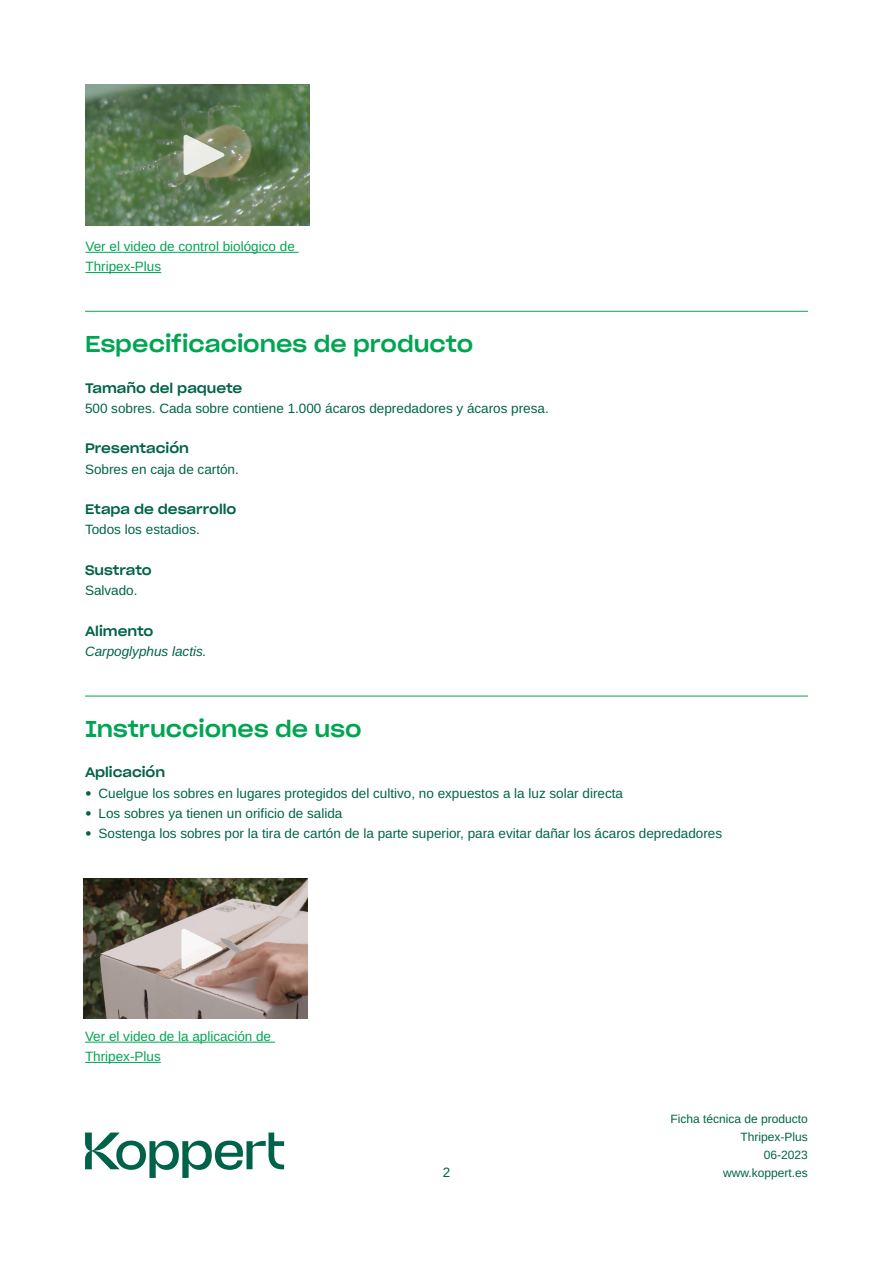
<style>
.page{position:relative;width:893px;height:1263px;background:#fff}
.page>*{position:absolute;margin:0;border:0;box-sizing:border-box;transform-origin:0 0}
.t1{font:22.5px "Sharp Grotesk Medium 22";color:#00a552}
.t2{font:13.5px "Arimo";color:#006349}
.t3{font:13.5px/20.2px "Arimo";color:#00a552}
.t4{font:13.5px "Sharp Grotesk Medium 22";color:#006349}
.t5{font:italic 13.5px "Arimo";color:#006349}
.t6{font:12px/18px "Arimo";color:#006349;text-align:right}
.s1{font-family:"Frutiger Neue LTW1 G";font-weight:300}
</style>
<div class="page">
<svg style="left:85px;top:1132px;width:199px;height:46px"></svg>
<hr style="left:85px;top:311px;width:723px;height:1px;background:#00a552">
<hr style="left:85px;top:696px;width:723px;height:1px;background:#00a552">
<hr style="left:85px;top:252px;width:214px;height:1px;background:#00a552">
<hr style="left:85px;top:272px;width:76px;height:1px;background:#00a552">
<hr style="left:85px;top:1042px;width:190px;height:1px;background:#00a552">
<hr style="left:85px;top:1062px;width:76px;height:1px;background:#00a552">
<img style="left:86px;top:85px;width:224px;height:140px">
<svg style="left:184px;top:134px;width:41px;height:42px;background:#bcbfad"></svg>
<img style="left:84px;top:879px;width:224px;height:140px">
<svg style="left:181px;top:928px;width:42px;height:42px"></svg>
<p class="t3" style="left:85px;top:236px;width:211px">Ver el video de control biológico de<br>Thripex-Plus</p>
<h1 class="t1" style="left:85px;top:324px;width:390px">Especificaciones de producto</h1>
<p class="t4" style="left:85px;top:376px;width:159px">Tamaño del paquete</p>
<p class="t2" style="left:85px;top:399px;width:465px">500 sobres. Cada sobre contiene 1.000 ácaros depredadores y ácaros presa.</p>
<p class="t4" style="left:85px;top:437px;width:105px">Presentación</p>
<p class="t2" style="left:85px;top:460px;width:155px">Sobres en caja de cartón.</p>
<p class="t4" style="left:85px;top:498px;width:153px">Etapa de desarrollo</p>
<p class="t2" style="left:85px;top:520px;width:116px">Todos los estadios.</p>
<p class="t4" style="left:85px;top:558px;width:68px">Sustrato</p>
<p class="t2" style="left:85px;top:581px;width:54px">Salvado.</p>
<p class="t4" style="left:85px;top:619px;width:70px">Alimento</p>
<p class="t5" style="left:85px;top:642px;width:123px">Carpoglyphus lactis.</p>
<h1 class="t1" style="left:85px;top:709px;width:278px">Instrucciones de uso</h1>
<p class="t4" style="left:85px;top:761px;width:82px">Aplicación</p>
<p class="t2" style="left:85px;top:784px;width:539px"><span class="s1">•</span> Cuelgue los sobres en lugares protegidos del cultivo, no expuestos a la luz solar directa</p>
<p class="t2" style="left:85px;top:804px;width:259px"><span class="s1">•</span> Los sobres ya tienen un orificio de salida</p>
<p class="t2" style="left:85px;top:824px;width:639px"><span class="s1">•</span> Sostenga los sobres por la tira de cartón de la parte superior, para evitar dañar los ácaros depredadores</p>
<p class="t3" style="left:85px;top:1026px;width:188px">Ver el video de la aplicación de<br>Thripex-Plus</p>
<p class="t6" style="left:670px;top:1109px;width:139px">Ficha técnica de producto<br>Thripex-Plus<br>06-2023</p>
<p class="t2" style="left:443px;top:1163px;width:9px">2</p>
<p class="t6" style="left:723px;top:1163px;width:86px">www.koppert.es</p>
</div>
